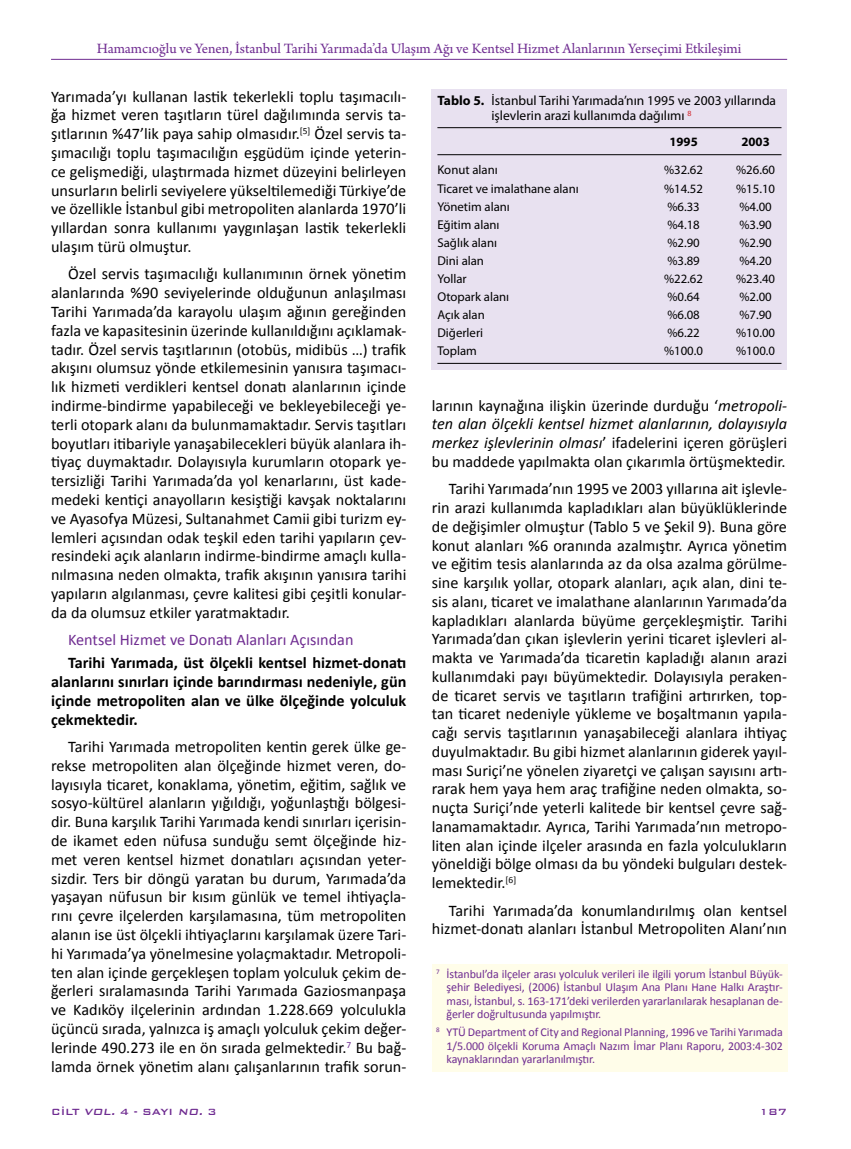
<style>
.page{position:relative;width:851px;height:1149px;background:#fff}
.page>*{position:absolute;margin:0;border:0;box-sizing:border-box;transform-origin:0 0}
.t1{font:16.2px/18.8px "Calibri";color:#000;text-align:justify}
.t2{font:700 16.2px/18.8px "Calibri";color:#000;text-align:justify}
.t3{font:16.2px "Calibri";color:#6f2c91}
.t4{font:15px "Arno Pro";color:#6f2c91}
.t5{font:13.5px/15px "Myriad Pro";color:#000}
.t6{font:12.75px "Myriad Pro";color:#000}
.t7{font:700 12.75px "Myriad Pro";color:#000}
.t8{font:12px/13.5px "Calibri";letter-spacing:-.01em;color:#6f2c91;text-align:justify}
.t9{font:500 12px "Bank Gothic BT";color:#6f2c91}
.s1{font-weight:700}
.s2{font-style:italic}
</style>
<div class="page">
<div style="left:432px;top:89px;width:355px;height:280px;background:#e8e1f0"></div>
<hr style="left:51px;top:59px;width:736px;height:1px;background:#6f2c91">
<div style="left:432px;top:964px;width:355px;height:107px;background:#fffde9"></div>
<hr style="left:437px;top:127px;width:344px;height:1px;background:#000">
<hr style="left:437px;top:154px;width:344px;height:1px;background:#000">
<hr style="left:437px;top:363px;width:344px;height:1px;background:#000">
<p class="t4" style="left:97px;top:40px;width:646px">Hamamcıoğlu ve Yenen, İstanbul Tarihi Yarımada’da Ulaşım Ağı ve Kentsel Hizmet Alanlarının Yerseçimi Etkileşimi</p>
<p class="t1" style="left:51px;top:86px;width:357px">Yarımada’yı kullanan lastik tekerlekli toplu taşımacılı&shy;ğa hizmet veren taşıtların türel dağılımında servis ta&shy;şıtlarının %47’lik paya sahip olmasıdır.<sup>[5]</sup> Özel servis ta&shy;şımacılığı toplu taşımacılığın eşgüdüm içinde yeterin&shy;ce gelişmediği, ulaştırmada hizmet düzeyini belirleyen unsurların belirli seviyelere yükseltilemediği Türkiye’de ve özellikle İstanbul gibi metropoliten alanlarda 1970’li yıllardan sonra kullanımı yaygınlaşan lastik tekerlekli ulaşım türü olmuştur.</p>
<p class="t1" style="left:51px;top:264px;width:357px;text-indent:17px">Özel servis taşımacılığı kullanımının örnek yönetim alanlarında %90 seviyelerinde olduğunun anlaşılması Tarihi Yarımada’da karayolu ulaşım ağının gereğinden fazla ve kapasitesinin üzerinde kullanıldığını açıklamak&shy;tadır. Özel servis taşıtlarının (otobüs, midibüs …) trafik akışını olumsuz yönde etkilemesinin yanısıra taşımacı&shy;lık hizmeti verdikleri kentsel donatı alanlarının içinde indirme-bindirme yapabileceği ve bekleyebileceği ye&shy;terli otopark alanı da bulunmamaktadır. Servis taşıtları boyutları itibariyle yanaşabilecekleri büyük alanlara ih&shy;tiyaç duymaktadır. Dolayısıyla kurumların otopark ye&shy;tersizliği Tarihi Yarımada’da yol kenarlarını, üst kade&shy;medeki kentiçi anayolların kesiştiği kavşak noktalarını ve Ayasofya Müzesi, Sultanahmet Camii gibi turizm ey&shy;lemleri açısından odak teşkil eden tarihi yapıların çev&shy;resindeki açık alanların indirme-bindirme amaçlı kulla&shy;nılmasına neden olmakta, trafik akışının yanısıra tarihi yapıların algılanması, çevre kalitesi gibi çeşitli konular&shy;da da olumsuz etkiler yaratmaktadır.</p>
<p class="t3" style="left:68px;top:629px;width:287px">Kentsel Hizmet ve Donatı Alanları Açısından</p>
<p class="t2" style="left:51px;top:652px;width:357px;text-indent:17px">Tarihi Yarımada, üst ölçekli kentsel hizmet-donatı alanlarını sınırları içinde barındırması nedeniyle, gün içinde metropoliten alan ve ülke ölçeğinde yolculuk çekmektedir.</p>
<p class="t1" style="left:51px;top:736px;width:357px;text-indent:17px">Tarihi Yarımada metropoliten kentin gerek ülke ge&shy;rekse metropoliten alan ölçeğinde hizmet veren, do&shy;layısıyla ticaret, konaklama, yönetim, eğitim, sağlık ve sosyo-kültürel alanların yığıldığı, yoğunlaştığı bölgesi&shy;dir. Buna karşılık Tarihi Yarımada kendi sınırları içerisin&shy;de ikamet eden nüfusa sunduğu semt ölçeğinde hiz&shy;met veren kentsel hizmet donatıları açısından yeter&shy;sizdir. Ters bir döngü yaratan bu durum, Yarımada’da yaşayan nüfusun bir kısım günlük ve temel ihtiyaçla&shy;rını çevre ilçelerden karşılamasına, tüm metropoliten alanın ise üst ölçekli ihtiyaçlarını karşılamak üzere Tari&shy;hi Yarımada’ya yönelmesine yolaçmaktadır. Metropoli&shy;ten alan içinde gerçekleşen toplam yolculuk çekim de&shy;ğerleri sıralamasında Tarihi Yarımada Gaziosmanpaşa ve Kadıköy ilçelerinin ardından 1.228.669 yolculukla üçüncü sırada, yalnızca iş amaçlı yolculuk çekim değer&shy;lerinde 490.273 ile en ön sırada gelmektedir.<sup>7</sup> Bu bağ&shy;lamda örnek yönetim alanı çalışanlarının trafik sorun-</p>
<p class="t5" style="left:491px;top:93px;width:286px;text-indent:-54px"><span class="s1">Tablo 5.</span> İstanbul Tarihi Yarımada’nın 1995 ve 2003 yıllarında işlevlerin arazi kullanımda dağılımı <sup>8</sup></p>
<p class="t7" style="left:669px;top:133px;width:30px">1995</p>
<p class="t7" style="left:741px;top:133px;width:30px">2003</p>
<p class="t6" style="left:437px;top:162px;width:62px">Konut alanı</p>
<p class="t6" style="left:664px;top:162px;width:40px">%32.62</p>
<p class="t6" style="left:736px;top:162px;width:40px">%26.60</p>
<p class="t6" style="left:437px;top:180px;width:143px">Ticaret ve imalathane alanı</p>
<p class="t6" style="left:664px;top:180px;width:40px">%14.52</p>
<p class="t6" style="left:736px;top:180px;width:40px">%15.10</p>
<p class="t6" style="left:437px;top:198px;width:74px">Yönetim alanı</p>
<p class="t6" style="left:667px;top:198px;width:34px">%6.33</p>
<p class="t6" style="left:739px;top:198px;width:34px">%4.00</p>
<p class="t6" style="left:437px;top:216px;width:64px">Eğitim alanı</p>
<p class="t6" style="left:667px;top:216px;width:34px">%4.18</p>
<p class="t6" style="left:739px;top:216px;width:34px">%3.90</p>
<p class="t6" style="left:437px;top:234px;width:61px">Sağlık alanı</p>
<p class="t6" style="left:667px;top:234px;width:34px">%2.90</p>
<p class="t6" style="left:739px;top:234px;width:34px">%2.90</p>
<p class="t6" style="left:437px;top:252px;width:48px">Dini alan</p>
<p class="t6" style="left:667px;top:252px;width:34px">%3.89</p>
<p class="t6" style="left:739px;top:252px;width:34px">%4.20</p>
<p class="t6" style="left:437px;top:270px;width:31px">Yollar</p>
<p class="t6" style="left:664px;top:270px;width:40px">%22.62</p>
<p class="t6" style="left:736px;top:270px;width:40px">%23.40</p>
<p class="t6" style="left:437px;top:288px;width:73px">Otopark alanı</p>
<p class="t6" style="left:667px;top:288px;width:34px">%0.64</p>
<p class="t6" style="left:739px;top:288px;width:34px">%2.00</p>
<p class="t6" style="left:437px;top:306px;width:49px">Açık alan</p>
<p class="t6" style="left:667px;top:306px;width:34px">%6.08</p>
<p class="t6" style="left:739px;top:306px;width:34px">%7.90</p>
<p class="t6" style="left:437px;top:324px;width:47px">Diğerleri</p>
<p class="t6" style="left:667px;top:324px;width:34px">%6.22</p>
<p class="t6" style="left:736px;top:324px;width:40px">%10.00</p>
<p class="t6" style="left:437px;top:342px;width:41px">Toplam</p>
<p class="t6" style="left:664px;top:342px;width:40px">%100.0</p>
<p class="t6" style="left:736px;top:342px;width:40px">%100.0</p>
<p class="t1" style="left:432px;top:395px;width:357px">larının kaynağına ilişkin üzerinde durduğu ‘<span class="s2">metropoli&shy;ten alan ölçekli kentsel hizmet alanlarının, dolayısıyla merkez işlevlerinin olması</span>’ ifadelerini içeren görüşleri bu maddede yapılmakta olan çıkarımla örtüşmektedir.</p>
<p class="t1" style="left:432px;top:478px;width:357px;text-indent:17px">Tarihi Yarımada’nın 1995 ve 2003 yıllarına ait işlevle&shy;rin arazi kullanımda kapladıkları alan büyüklüklerinde de değişimler olmuştur (Tablo 5 ve Şekil 9). Buna göre konut alanları %6 oranında azalmıştır. Ayrıca yönetim ve eğitim tesis alanlarında az da olsa azalma görülme&shy;sine karşılık yollar, otopark alanları, açık alan, dini te&shy;sis alanı, ticaret ve imalathane alanlarının Yarımada’da kapladıkları alanlarda büyüme gerçekleşmiştir. Tarihi Yarımada’dan çıkan işlevlerin yerini ticaret işlevleri al&shy;makta ve Yarımada’da ticaretin kapladığı alanın arazi kullanımdaki payı büyümektedir. Dolayısıyla peraken&shy;de ticaret servis ve taşıtların trafiğini artırırken, top&shy;tan ticaret nedeniyle yükleme ve boşaltmanın yapıla&shy;cağı servis taşıtlarının yanaşabileceği alanlara ihtiyaç duyulmaktadır. Bu gibi hizmet alanlarının giderek yayıl&shy;ması Suriçi’ne yönelen ziyaretçi ve çalışan sayısını artı&shy;rarak hem yaya hem araç trafiğine neden olmakta, so&shy;nuçta Suriçi’nde yeterli kalitede bir kentsel çevre sağ&shy;lanamamaktadır. Ayrıca, Tarihi Yarımada’nın metropo&shy;liten alan içinde ilçeler arasında en fazla yolculukların yöneldiği bölge olması da bu yöndeki bulguları destek&shy;lemektedir.<sup>[6]</sup></p>
<p class="t1" style="left:432px;top:899px;width:357px;text-align:right">Tarihi Yarımada’da konumlandırılmış olan kentsel hizmet-donatı alanları İstanbul Metropoliten Alanı’nın</p>
<p class="t8" style="left:446px;top:966px;width:338px;text-indent:-11px"><sup>7</sup> İstanbul’da ilçeler arası yolculuk verileri ile ilgili yorum İstanbul Büyük&shy;şehir Belediyesi, (2006) İstanbul Ulaşım Ana Planı Hane Halkı Araştır&shy;ması, İstanbul, s. 163-171’deki verilerden yararlanılarak hesaplanan de&shy;ğerler doğrultusunda yapılmıştır.</p>
<p class="t8" style="left:446px;top:1024px;width:338px;text-indent:-10px"><sup>8</sup> YTÜ Department of City and Regional Planning, 1996 ve Tarihi Yarımada 1/5.000 ölçekli Koruma Amaçlı Nazım İmar Planı Raporu, 2003:4-302 kaynaklarından yararlanılmıştır.</p>
<p class="t9" style="left:51px;top:1104px;width:167px">CİLT <span class="s2">VOL.</span> 4 - SAYI <span class="s2">NO.</span> 3</p>
<p class="t9" style="left:759px;top:1104px;width:29px">187</p>
</div>
